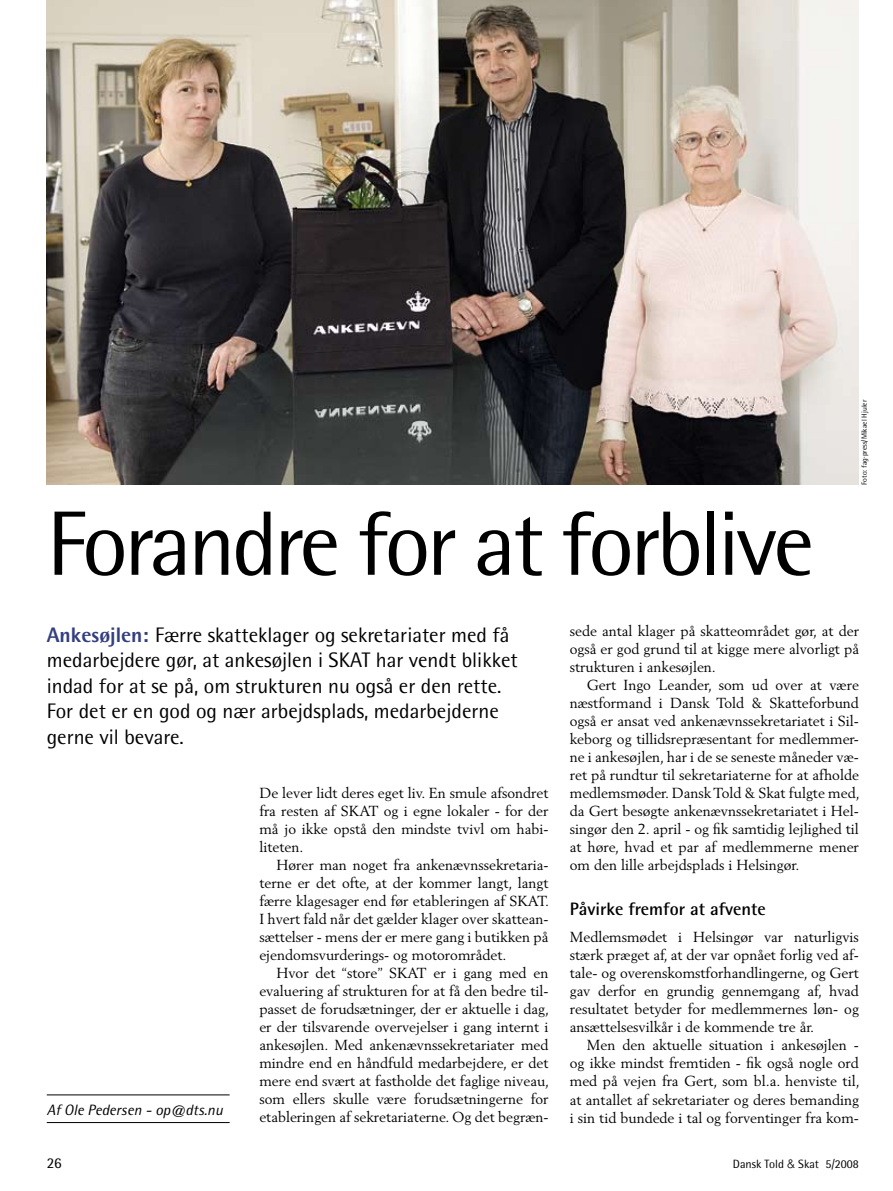
<style>
.page{position:relative;width:893px;height:1191px;background:#fff}
.page>*{position:absolute;margin:0;border:0;box-sizing:border-box;transform-origin:0 0}
.t1{font:91.5px "Rotis Semi Sans";letter-spacing:-.04em;color:#000}
.t2{font:21px/25.5px "Rotis Semi Sans";color:#000}
.t3{font:700 18px "Rotis Semi Sans";color:#000}
.t4{font:italic 15px "Rotis Semi Sans";color:#000}
.t5{font:15px "Rotis Semi Sans";color:#000}
.t6{font:14.4px/18px "Berling";color:#000;text-align:justify}
.t7{font:12px "Rotis Semi Sans";color:#000}
.t8{font:7.5px "Rotis Semi Sans";color:#000}
.s1{font-weight:800;color:#333f7e}
.s2{font-family:"Helvetica";font-weight:300}
</style>
<div class="page">
<hr style="left:47px;top:1122px;width:183px;height:1px;background:#000">
<hr style="left:47px;top:1094px;width:183px;height:1px;background:#000">
<img style="left:47px;top:0;width:812px;height:485px">
<h1 class="t1" style="left:47px;top:490px;width:769px">Forandre for at forblive</h1>
<p class="t8" style="left:860px;top:485px;width:87px;rotate:-90deg">Foto: fag·press/Mikael Hjuler</p>
<h2 class="t2" style="left:47px;top:622px;width:472px"><span class="s1">Ankesøjlen:</span> Færre skatteklager og sekretariater med få medarbejdere gør, at ankesøjlen i SKAT har vendt blikket indad for at se på, om strukturen nu også er den rette.<br>For det er en god og nær arbejdsplads, medarbejderne gerne vil bevare.</h2>
<p class="t6" style="left:259px;top:783px;width:291px">De lever lidt deres eget liv. En smule afsondret fra resten af SKAT og i egne lokaler - for der må jo ikke opstå den mindste tvivl om habi&shy;liteten.</p>
<p class="t6" style="left:259px;top:855px;width:291px;text-indent:17px">Hører man noget fra ankenævnssekretaria&shy;terne er det ofte, at der kommer langt, langt færre klagesager end før etableringen af SKAT.<br>I hvert fald når det gælder klager over skattean&shy;sættelser - mens der er mere gang i butikken på ejendomsvurderings- og motorområdet.</p>
<p class="t6" style="left:259px;top:963px;width:291px;text-indent:17px">Hvor det “store” SKAT er i gang med en evaluering af strukturen for at få den bedre til&shy;passet de forudsætninger, der er aktuelle i dag, er der tilsvarende overvejelser i gang internt i ankesøjlen. Med ankenævnssekretariater med mindre end en håndfuld medarbejdere, er det mere end svært at fastholde det faglige niveau, som ellers skulle være forudsætningerne for etableringen af sekretariaterne. Og det begræn-</p>
<p class="t4" style="left:47px;top:1100px;width:178px">Af Ole Pedersen - op@dts.nu</p>
<p class="t6" style="left:570px;top:622px;width:291px">sede antal klager på skatteområdet gør, at der også er god grund til at kigge mere alvorligt på strukturen i ankesøjlen.</p>
<p class="t6" style="left:570px;top:676px;width:291px;text-indent:17px">Gert Ingo Leander, som ud over at være næstformand i Dansk Told &amp; Skatteforbund også er ansat ved ankenævnssekretariatet i Sil&shy;keborg og tillidsrepræsentant for medlemmer&shy;ne i ankesøjlen, har i de se seneste måneder væ&shy;ret på rundtur til sekretariaterne for at afholde medlemsmøder. Dansk Told &amp; Skat fulgte med, da Gert besøgte ankenævnssekretariatet i Hel&shy;singør den 2. april - og fik samtidig lejlighed til at høre, hvad et par af medlemmerne mener om den lille arbejdsplads i Helsingør.</p>
<p class="t3" style="left:570px;top:898px;width:197px">Påvirke fremfor at afvente</p>
<p class="t6" style="left:570px;top:928px;width:291px">Medlemsmødet i Helsingør var naturligvis stærk præget af, at der var opnået forlig ved af&shy;tale- og overenskomstforhandlingerne, og Gert gav derfor en grundig gennemgang af, hvad resultatet betyder for medlemmernes løn- og ansættelsesvilkår i de kommende tre år.</p>
<p class="t6" style="left:570px;top:1036px;width:291px;text-indent:17px">Men den aktuelle situation i ankesøjlen - og ikke mindst fremtiden - fik også nogle ord med på vejen fra Gert, som bl.a. henviste til, at antallet af sekretariater og deres bemanding i sin tid bundede i tal og forventinger fra kom-</p>
<p class="t5" style="left:47px;top:1154px;width:17px">26</p>
<p class="t7" style="left:733px;top:1157px;width:128px">Dansk Told <span class="s2">&amp;</span> Skat 5/2008</p>
</div>
